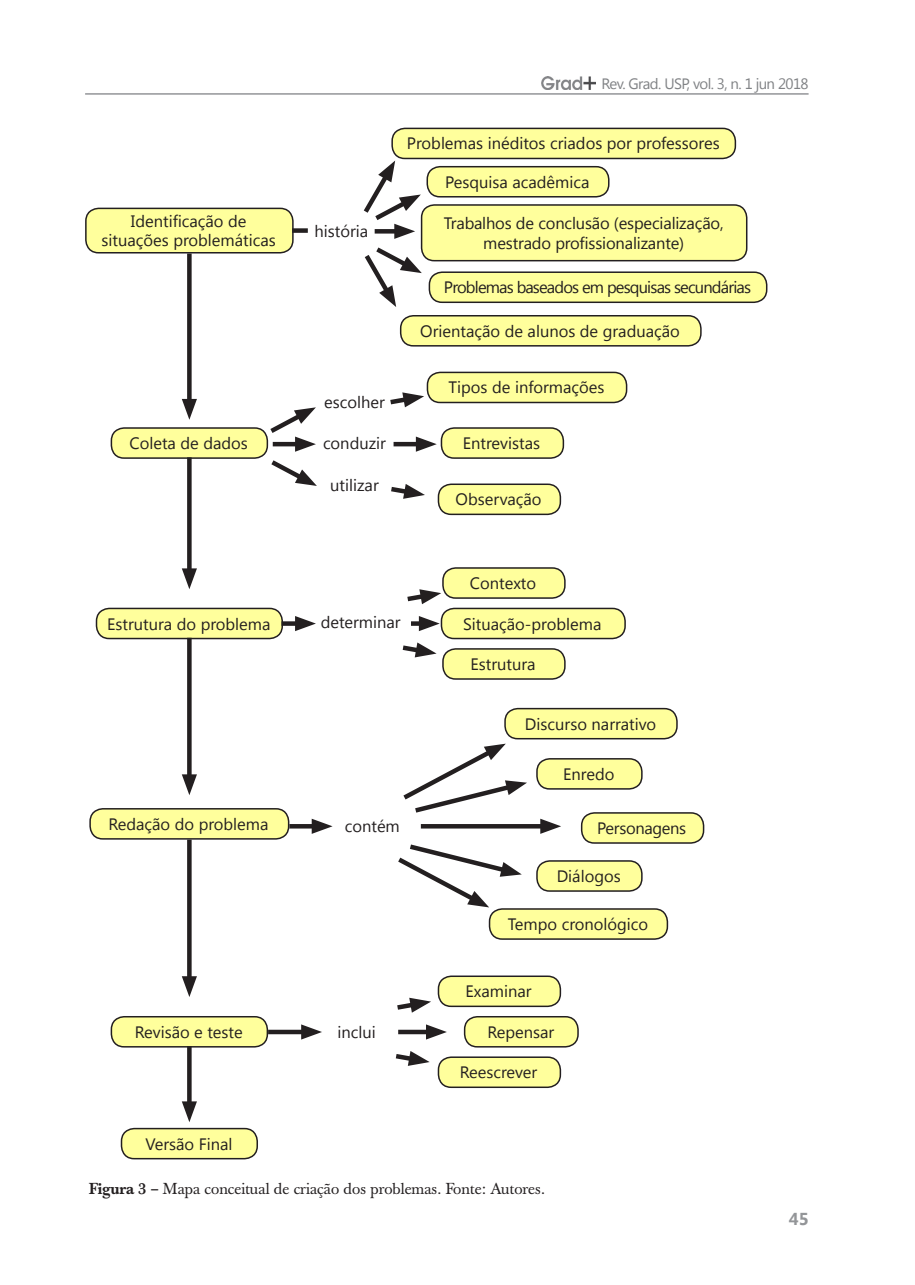
<style>
.page{position:relative;width:915px;height:1285px;background:#fff}
.page>*{position:absolute;margin:0;border:0;box-sizing:border-box;transform-origin:0 0}
.t1{font:700 17.25px "Segoe UI";color:#939598}
.Outros_2_5{font:16.5px/19.8px "Segoe UI";color:#231f20;text-align:center}
.Outros_2_5-2{font:16.5px "Segoe UI";letter-spacing:-.05em;color:#231f20}
.Outros_2_5-3{font:16.5px "Segoe UI";letter-spacing:-.02em;color:#231f20}
.Legenda_01{font:15.75px "Baskerville";color:#231f20}
.t2{font:15px "Segoe UI";letter-spacing:-.04em;color:#808285}
.s1{font-weight:500}
</style>
<div class="page">
<hr style="left:85px;top:93px;width:723px;height:2px;background:#939598">
<img style="left:541px;top:77px;width:54px;height:13px">
<div style="left:86px;top:208px;width:207px;height:45px;background:#ffff9c;border-radius:13px"></div>
<div style="left:85px;top:207px;width:208px;height:46px;border:2px solid #231f20;border-radius:13px"></div>
<div style="left:111px;top:428px;width:156px;height:30px;background:#ffff9c;border-radius:13px"></div>
<div style="left:111px;top:427px;width:157px;height:32px;border:2px solid #231f20;border-radius:13px"></div>
<div style="left:96px;top:608px;width:186px;height:30px;background:#ffff9c;border-radius:13px"></div>
<div style="left:96px;top:607px;width:187px;height:32px;border:2px solid #231f20;border-radius:13px"></div>
<div style="left:111px;top:1016px;width:156px;height:30px;background:#ffff9c;border-radius:13px"></div>
<div style="left:111px;top:1015px;width:157px;height:32px;border:2px solid #231f20;border-radius:13px"></div>
<div style="left:121px;top:1128px;width:136px;height:30px;background:#ffff9c;border-radius:13px"></div>
<div style="left:121px;top:1127px;width:137px;height:32px;border:2px solid #231f20;border-radius:13px"></div>
<div style="left:90px;top:808px;width:198px;height:30px;background:#ffff9c;border-radius:13px"></div>
<div style="left:89px;top:807px;width:200px;height:32px;border:2px solid #231f20;border-radius:13px"></div>
<div style="left:441px;top:428px;width:122px;height:30px;background:#ffff9c;border-radius:13px"></div>
<div style="left:440px;top:427px;width:124px;height:32px;border:2px solid #231f20;border-radius:13px"></div>
<div style="left:441px;top:608px;width:184px;height:30px;background:#ffff9c;border-radius:13px"></div>
<div style="left:440px;top:607px;width:185px;height:32px;border:2px solid #231f20;border-radius:13px"></div>
<div style="left:464px;top:1016px;width:114px;height:30px;background:#ffff9c;border-radius:13px"></div>
<div style="left:463px;top:1015px;width:115px;height:32px;border:2px solid #231f20;border-radius:13px"></div>
<div style="left:536px;top:758px;width:105px;height:30px;background:#ffff9c;border-radius:13px"></div>
<div style="left:536px;top:758px;width:106px;height:31px;border:2px solid #231f20;border-radius:13px"></div>
<div style="left:536px;top:860px;width:105px;height:30px;background:#ffff9c;border-radius:13px"></div>
<div style="left:536px;top:860px;width:106px;height:31px;border:2px solid #231f20;border-radius:13px"></div>
<div style="left:438px;top:484px;width:122px;height:30px;background:#ffff9c;border-radius:13px"></div>
<div style="left:437px;top:483px;width:124px;height:32px;border:2px solid #231f20;border-radius:13px"></div>
<div style="left:443px;top:648px;width:121px;height:31px;background:#ffff9c;border-radius:13px"></div>
<div style="left:442px;top:648px;width:123px;height:31px;border:2px solid #231f20;border-radius:13px"></div>
<div style="left:438px;top:1056px;width:122px;height:31px;background:#ffff9c;border-radius:13px"></div>
<div style="left:437px;top:1056px;width:124px;height:31px;border:2px solid #231f20;border-radius:13px"></div>
<div style="left:581px;top:812px;width:122px;height:30px;background:#ffff9c;border-radius:13px"></div>
<div style="left:580px;top:812px;width:124px;height:31px;border:2px solid #231f20;border-radius:13px"></div>
<div style="left:427px;top:372px;width:199px;height:30px;background:#ffff9c;border-radius:13px"></div>
<div style="left:426px;top:371px;width:201px;height:32px;border:2px solid #231f20;border-radius:13px"></div>
<div style="left:443px;top:568px;width:121px;height:30px;background:#ffff9c;border-radius:13px"></div>
<div style="left:442px;top:567px;width:123px;height:31px;border:2px solid #231f20;border-radius:13px"></div>
<div style="left:438px;top:976px;width:122px;height:30px;background:#ffff9c;border-radius:13px"></div>
<div style="left:437px;top:975px;width:124px;height:31px;border:2px solid #231f20;border-radius:13px"></div>
<div style="left:505px;top:708px;width:171px;height:30px;background:#ffff9c;border-radius:13px"></div>
<div style="left:504px;top:707px;width:173px;height:32px;border:2px solid #231f20;border-radius:13px"></div>
<div style="left:489px;top:908px;width:178px;height:30px;background:#ffff9c;border-radius:13px"></div>
<div style="left:488px;top:908px;width:180px;height:31px;border:2px solid #231f20;border-radius:13px"></div>
<div style="left:392px;top:128px;width:343px;height:30px;background:#ffff9c;border-radius:13px"></div>
<div style="left:391px;top:128px;width:344px;height:31px;border:2px solid #231f20;border-radius:13px"></div>
<div style="left:400px;top:316px;width:300px;height:30px;background:#ffff9c;border-radius:13px"></div>
<div style="left:400px;top:315px;width:301px;height:31px;border:2px solid #231f20;border-radius:13px"></div>
<div style="left:429px;top:272px;width:337px;height:30px;background:#ffff9c;border-radius:13px"></div>
<div style="left:428px;top:271px;width:339px;height:32px;border:2px solid #231f20;border-radius:13px"></div>
<div style="left:421px;top:205px;width:325px;height:55px;background:#ffff9c;border-radius:13px"></div>
<div style="left:420px;top:204px;width:327px;height:57px;border:2px solid #231f20;border-radius:13px"></div>
<div style="left:427px;top:167px;width:181px;height:30px;background:#ffff9c;border-radius:13px"></div>
<div style="left:426px;top:166px;width:183px;height:31px;border:2px solid #231f20;border-radius:13px"></div>
<svg style="left:187px;top:253px;width:4px;height:146px"></svg>
<svg style="left:182px;top:399px;width:15px;height:20px"></svg>
<svg style="left:187px;top:457px;width:4px;height:111px"></svg>
<svg style="left:182px;top:568px;width:15px;height:21px"></svg>
<svg style="left:187px;top:637px;width:4px;height:137px"></svg>
<svg style="left:182px;top:774px;width:15px;height:21px"></svg>
<svg style="left:187px;top:839px;width:4px;height:137px"></svg>
<svg style="left:182px;top:976px;width:15px;height:20px"></svg>
<svg style="left:187px;top:1045px;width:4px;height:56px"></svg>
<svg style="left:182px;top:1101px;width:15px;height:20px"></svg>
<div style="left:292px;top:228px;width:16px;height:5px;background:#231f20"></div>
<svg style="left:363px;top:160px;width:58px;height:147px"></svg>
<div style="left:289px;top:823px;width:31px;height:5px;background:#231f20"></div>
<svg style="left:311px;top:818px;width:21px;height:15px"></svg>
<div style="left:420px;top:823px;width:128px;height:5px;background:#231f20"></div>
<svg style="left:540px;top:818px;width:21px;height:15px"></svg>
<svg style="left:403px;top:743px;width:124px;height:70px"></svg>
<svg style="left:281px;top:621px;width:14px;height:4px"></svg>
<svg style="left:295px;top:616px;width:21px;height:15px"></svg>
<div style="left:268px;top:1029px;width:41px;height:5px;background:#231f20"></div>
<svg style="left:301px;top:1024px;width:21px;height:15px"></svg>
<svg style="left:265px;top:407px;width:52px;height:79px"></svg>
<svg style="left:390px;top:392px;width:34px;height:15px"></svg>
<svg style="left:407px;top:589px;width:34px;height:15px"></svg>
<svg style="left:397px;top:997px;width:34px;height:15px"></svg>
<hr style="left:393px;top:442px;width:31px;height:4px;background:#231f20">
<svg style="left:416px;top:436px;width:20px;height:15px"></svg>
<svg style="left:411px;top:621px;width:8px;height:4px"></svg>
<svg style="left:419px;top:616px;width:20px;height:15px"></svg>
<div style="left:398px;top:1029px;width:36px;height:5px;background:#231f20"></div>
<svg style="left:426px;top:1024px;width:20px;height:15px"></svg>
<svg style="left:391px;top:484px;width:34px;height:14px"></svg>
<svg style="left:402px;top:642px;width:34px;height:15px"></svg>
<svg style="left:395px;top:1051px;width:34px;height:14px"></svg>
<svg style="left:398px;top:844px;width:123px;height:63px"></svg>
<p class="t2" style="left:601px;top:73px;width:208px">Rev. Grad. USP, vol. 3, n. 1 jun 2018</p>
<p class="Outros_2_5" style="left:406px;top:133px;width:314px">Problemas inéditos criados por professores</p>
<p class="Outros_2_5" style="left:445px;top:171px;width:146px">Pesquisa acadêmica</p>
<p class="Outros_2_5" style="left:101px;top:210px;width:176px">Identificação de situações problemáticas</p>
<p class="Outros_2_5" style="left:314px;top:220px;width:55px">história</p>
<p class="Outros_2_5" style="left:443px;top:212px;width:281px">Trabalhos de conclusão (especialização, mestrado profissionalizante)</p>
<p class="Outros_2_5-2" style="left:444px;top:276px;width:308px">Problemas baseados em pesquisas secundárias</p>
<p class="Outros_2_5" style="left:420px;top:320px;width:261px">Orientação de alunos de graduação</p>
<p class="Outros_2_5" style="left:129px;top:432px;width:120px">Coleta de dados</p>
<p class="Outros_2_5" style="left:324px;top:391px;width:62px">escolher</p>
<p class="Outros_2_5" style="left:323px;top:432px;width:64px">conduzir</p>
<p class="Outros_2_5" style="left:448px;top:377px;width:157px">Tipos de informações</p>
<p class="Outros_2_5" style="left:462px;top:432px;width:79px">Entrevistas</p>
<p class="Outros_2_5" style="left:330px;top:474px;width:50px">utilizar</p>
<p class="Outros_2_5" style="left:455px;top:488px;width:87px">Observação</p>
<p class="Outros_2_5" style="left:470px;top:572px;width:68px">Contexto</p>
<p class="Outros_2_5" style="left:107px;top:613px;width:165px">Estrutura do problema</p>
<p class="Outros_2_5" style="left:321px;top:612px;width:81px">determinar</p>
<p class="Outros_2_5" style="left:463px;top:613px;width:140px">Situação-problema</p>
<p class="Outros_2_5" style="left:470px;top:653px;width:67px">Estrutura</p>
<p class="Outros_2_5" style="left:524px;top:713px;width:133px">Discurso narrativo</p>
<p class="Outros_2_5" style="left:563px;top:763px;width:53px">Enredo</p>
<p class="Outros_2_5" style="left:108px;top:813px;width:162px">Redação do problema</p>
<p class="Outros_2_5" style="left:345px;top:815px;width:56px">contém</p>
<p class="Outros_2_5-3" style="left:597px;top:816px;width:90px">Personagens</p>
<p class="Outros_2_5" style="left:556px;top:865px;width:66px">Diálogos</p>
<p class="Outros_2_5" style="left:508px;top:913px;width:142px">Tempo cronológico</p>
<p class="Outros_2_5" style="left:465px;top:980px;width:67px">Examinar</p>
<p class="Outros_2_5" style="left:135px;top:1021px;width:109px">Revisão e teste</p>
<p class="Outros_2_5" style="left:337px;top:1021px;width:40px">inclui</p>
<p class="Outros_2_5" style="left:487px;top:1021px;width:68px">Repensar</p>
<p class="Outros_2_5" style="left:459px;top:1061px;width:79px">Reescrever</p>
<p class="Outros_2_5" style="left:145px;top:1132px;width:89px">Versão Final</p>
<p class="Legenda_01" style="left:89px;top:1178px;width:457px"><span class="s1">Figura 3 –</span> Mapa conceitual de criação dos problemas. Fonte: Autores.</p>
<p class="t1" style="left:788px;top:1206px;width:21px">45</p>
</div>
